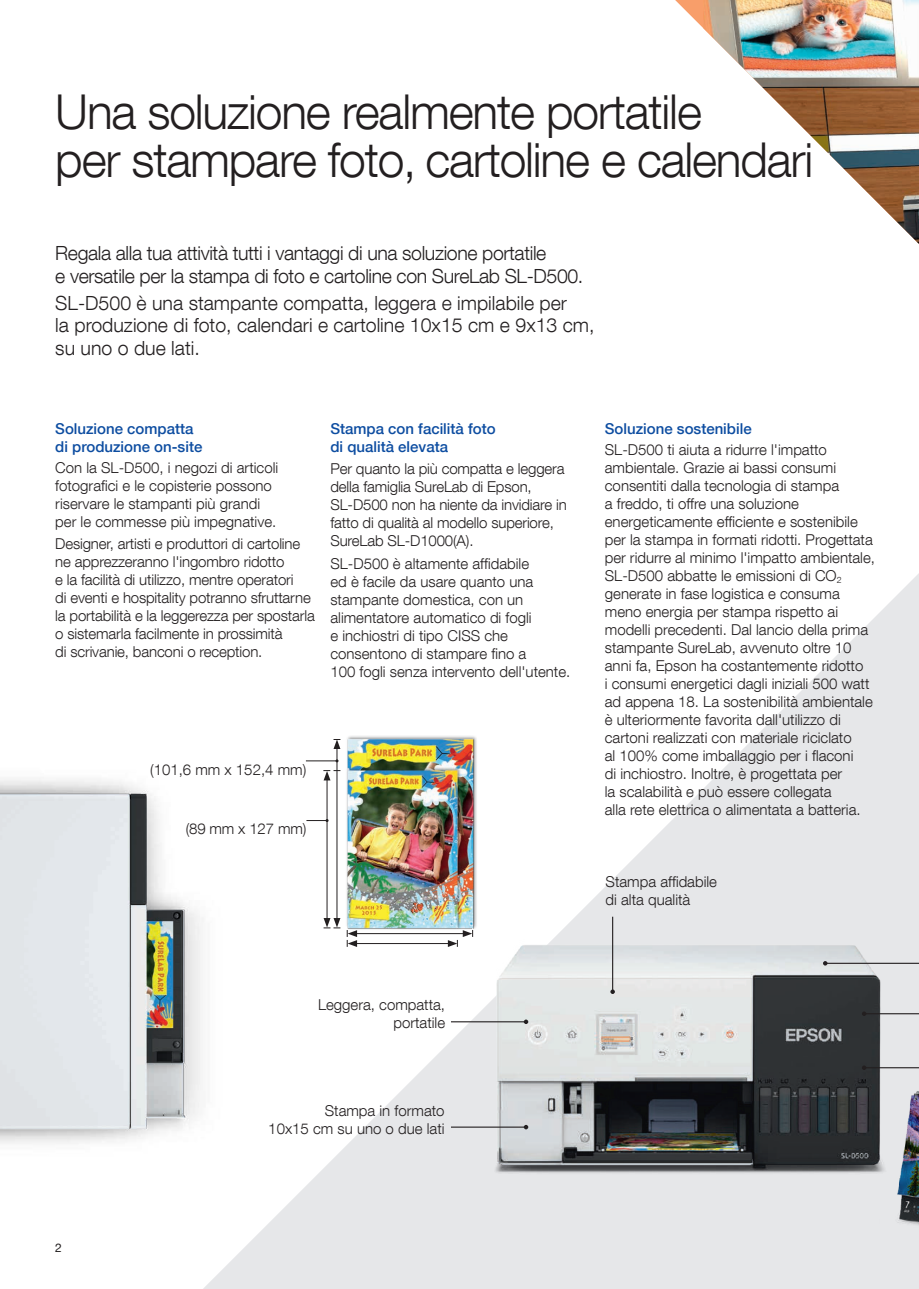
<style>
.page{position:relative;width:919px;height:1289px;background:#fff}
.page>*{position:absolute;margin:0;border:0;box-sizing:border-box;transform-origin:0 0}
.t1{font:300 48px/48px "Helvetica Neue LT Com";letter-spacing:-.025em;color:#231f20}
.t2{font:300 19.5px/22.5px "Helvetica Neue LT Com";color:#231f20}
.t3{font:300 19.5px/22.5px "Helvetica Neue LT Com";letter-spacing:-.02em;color:#231f20}
.t4{font:300 15px/18px "Helvetica Neue LT Com";color:#231f20}
.t5{font:500 15px/18px "Helvetica Neue LT Com";color:#0d4da1}
.t6{font:12px "Helvetica Neue LT Com";color:#231f20}
</style>
<div class="page">
<svg style="left:204px;top:574px;width:714px;height:714px"></svg>
<img style="left:475px;top:929px;width:443px;height:292px">
<svg style="left:675px;top:0;width:28px;height:28px"></svg>
<img style="left:703px;top:0;width:215px;height:243px">
<img style="left:0;top:701px;width:261px;height:508px">
<img style="left:337px;top:729px;width:146px;height:210px">
<img style="left:879px;top:1076px;width:39px;height:173px">
<hr style="left:451px;top:1021px;width:75px;height:1px;background:#231f20">
<svg style="left:523px;top:1019px;width:5px;height:5px"></svg>
<hr style="left:354px;top:943px;width:96px;height:1px;background:#231f20">
<hr style="left:326px;top:778px;width:1px;height:142px;background:#231f20">
<svg style="left:323px;top:770px;width:17px;height:10px"></svg>
<hr style="left:306px;top:760px;width:31px;height:1px;background:#231f20">
<svg style="left:306px;top:819px;width:22px;height:3px"></svg>
<hr style="left:354px;top:933px;width:111px;height:1px;background:#231f20">
<svg style="left:347px;top:930px;width:10px;height:17px"></svg>
<svg style="left:448px;top:930px;width:25px;height:17px"></svg>
<hr style="left:336px;top:746px;width:1px;height:174px;background:#231f20">
<svg style="left:333px;top:739px;width:7px;height:10px"></svg>
<svg style="left:323px;top:918px;width:17px;height:10px"></svg>
<hr style="left:612px;top:916px;width:1px;height:75px;background:#231f20">
<svg style="left:610px;top:989px;width:5px;height:4px"></svg>
<hr style="left:864px;top:1013px;width:54px;height:1px;background:#231f20">
<svg style="left:861px;top:1011px;width:5px;height:4px"></svg>
<hr style="left:864px;top:1067px;width:54px;height:1px;background:#231f20">
<svg style="left:861px;top:1065px;width:5px;height:4px"></svg>
<hr style="left:825px;top:962px;width:93px;height:1px;background:#231f20">
<svg style="left:822px;top:961px;width:5px;height:4px"></svg>
<hr style="left:451px;top:1126px;width:75px;height:1px;background:#231f20">
<svg style="left:523px;top:1124px;width:5px;height:5px"></svg>
<h1 class="t1" style="left:55px;top:87px;width:759px">Una soluzione realmente portatile<br>per stampare foto, cartoline e calendari</h1>
<h2 class="t3" style="left:55px;top:242px;width:529px">Regala alla tua attività tutti i vantaggi di una soluzione portatile<br>e versatile per la stampa di foto e cartoline con SureLab SL-D500.</h2>
<h2 class="t2" style="left:55px;top:291px;width:540px">SL-D500 è una stampante compatta, leggera e impilabile per<br>la produzione di foto, calendari e cartoline 10x15 cm e 9x13 cm, su uno o due lati.</h2>
<p class="t5" style="left:55px;top:419px;width:148px">Soluzione compatta di produzione on-site</p>
<p class="t4" style="left:55px;top:458px;width:224px">Con la SL-D500, i negozi di articoli fotografici e le copisterie possono riservare le stampanti più grandi per le commesse più impegnative.</p>
<p class="t4" style="left:55px;top:535px;width:261px">Designer, artisti e produttori di cartoline ne apprezzeranno l'ingombro ridotto<br>e la facilità di utilizzo, mentre operatori<br>di eventi e hospitality potranno sfruttarne la portabilità e la leggerezza per spostarla o sistemarla facilmente in prossimità<br>di scrivanie, banconi o reception.</p>
<p class="t5" style="left:330px;top:419px;width:167px">Stampa con facilità foto di qualità elevata</p>
<p class="t4" style="left:330px;top:460px;width:238px">Per quanto la più compatta e leggera della famiglia SureLab di Epson, SL-D500 non ha niente da invidiare in fatto di qualità al modello superiore, SureLab SL-D1000(A).</p>
<p class="t4" style="left:330px;top:554px;width:241px">SL-D500 è altamente affidabile<br>ed è facile da usare quanto una stampante domestica, con un alimentatore automatico di fogli<br>e inchiostri di tipo CISS che consentono di stampare fino a<br>100 fogli senza intervento dell'utente.</p>
<p class="t4" style="left:150px;top:760px;width:158px">(101,6 mm x 152,4 mm)</p>
<p class="t4" style="left:186px;top:819px;width:122px">(89 mm x 127 mm)</p>
<p class="t5" style="left:604px;top:419px;width:148px">Soluzione sostenibile</p>
<p class="t4" style="left:604px;top:440px;width:272px">SL-D500 ti aiuta a ridurre l'impatto ambientale. Grazie ai bassi consumi consentiti dalla tecnologia di stampa<br>a freddo, ti offre una soluzione energeticamente efficiente e sostenibile per la stampa in formati ridotti. Progettata per ridurre al minimo l'impatto ambientale, SL-D500 abbatte le emissioni di CO<sub>2 </sub>generate in fase logistica e consuma meno energia per stampa rispetto ai modelli precedenti. Dal lancio della prima stampante SureLab, avvenuto oltre 10 anni fa, Epson ha costantemente ridotto<br>i consumi energetici dagli iniziali 500 watt ad appena 18. La sostenibilità ambientale è ulteriormente favorita dall'utilizzo di cartoni realizzati con materiale riciclato<br>al 100% come imballaggio per i flaconi<br>di inchiostro. Inoltre, è progettata per<br>la scalabilità e può essere collegata<br>alla rete elettrica o alimentata a batteria.</p>
<p class="t4" style="left:605px;top:872px;width:113px">Stampa affidabile di alta qualità</p>
<p class="t4" style="left:318px;top:995px;width:129px;text-align:right">Leggera, compatta, portatile</p>
<p class="t4" style="left:268px;top:1101px;width:178px;text-align:right">Stampa in formato<br>10x15 cm su uno o due lati</p>
<p class="t6" style="left:55px;top:1240px;width:8px">2</p>
</div>
